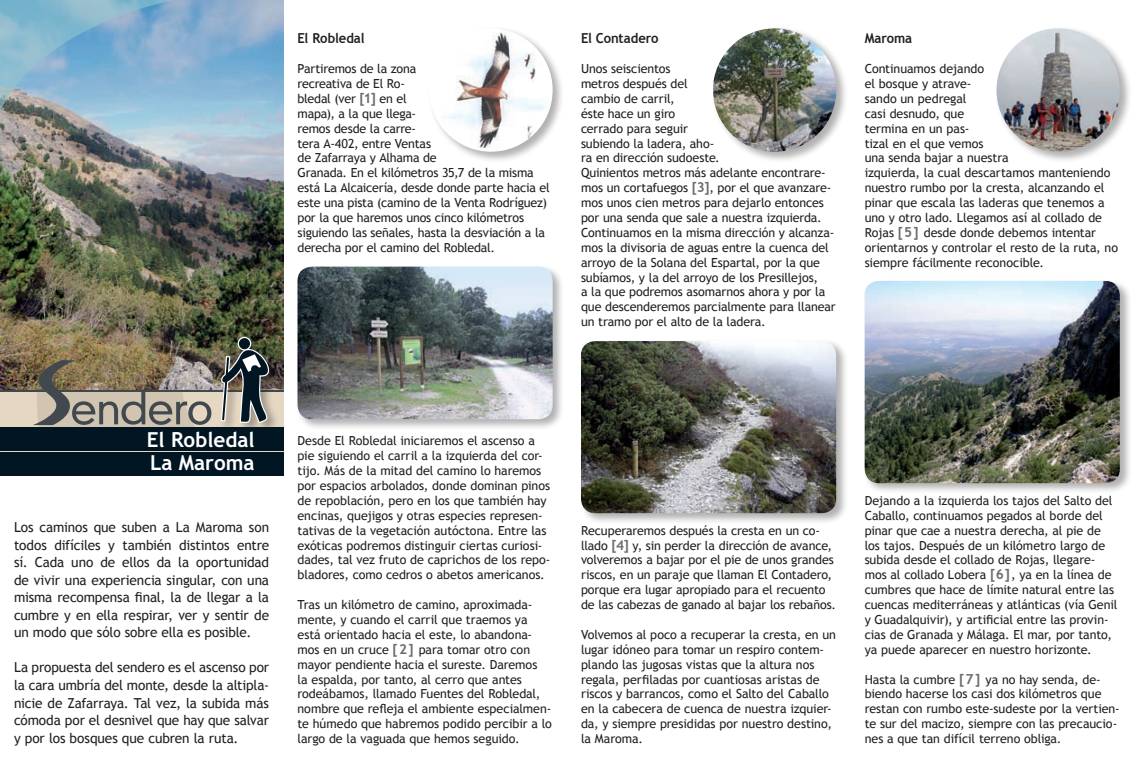
<style>
.page{position:relative;width:1134px;height:780px;background:#fff}
.page>*{position:absolute;margin:0;border:0;box-sizing:border-box;transform-origin:0 0}
.t1{font:700 20.75px/23px "Trebuchet MS";color:#fff}
.t2{font:13.75px/17.5px "Trebuchet MS";letter-spacing:-.01em;color:#231f20;text-align:justify}
.t3{font:700 13.75px "Trebuchet MS";letter-spacing:-.005em;color:#231f20;scale:.95 1}
.t4{font:12.5px/14.9px "Trebuchet MS";letter-spacing:-.01em;color:#231f20}
.s1{font-weight:700;font-size:13.75px;color:#6c6d70}
</style>
<div class="page">
<img style="left:0;top:0;width:283px;height:390px">
<svg style="left:0;top:0;width:275px;height:152px;background:#8fb2c9"></svg>
<div style="left:428px;top:26px;width:142px;height:142px;background:#231f20;opacity:.35"></div>
<img style="left:429px;top:28px;width:124px;height:124px;border-radius:62px">
<div style="left:995px;top:26px;width:139px;height:142px;background:#231f20;opacity:.35"></div>
<img style="left:996px;top:28px;width:124px;height:124px;border-radius:62px">
<div style="left:711px;top:26px;width:143px;height:142px;background:#231f20;opacity:.35"></div>
<img style="left:713px;top:28px;width:123px;height:124px;border-radius:60px">
<div style="left:0;top:392px;width:283px;height:83px;background:#e5d7c2"></div>
<svg style="left:33px;top:360px;width:178px;height:67px;background:#988e7e"></svg>
<div style="left:0;top:427px;width:283px;height:24px;background:#011622"></div>
<div style="left:0;top:452px;width:283px;height:24px;background:#011622"></div>
<hr style="left:0;top:390px;width:283px;height:2px;background:#41494e">
<div style="left:219px;top:334px;width:67px;height:106px;background:#231f20;opacity:.35"></div>
<svg style="left:221px;top:337px;width:48px;height:86px;background:#656a65"></svg>
<div style="left:296px;top:264px;width:274px;height:172px;background:#231f20;opacity:.35"></div>
<img style="left:297px;top:266px;width:256px;height:153px">
<div style="left:579px;top:339px;width:275px;height:190px;background:#231f20;opacity:.35"></div>
<img style="left:581px;top:341px;width:255px;height:172px">
<div style="left:863px;top:278px;width:271px;height:222px;background:#231f20;opacity:.35"></div>
<img style="left:865px;top:281px;width:255px;height:202px">
<p class="t3" style="left:297px;top:30px;width:72px">El Robledal</p>
<p class="t4" style="left:297px;top:61px;width:254px">Partiremos de la zona<br>recreativa de El Ro-<br>bledal (ver <span class="s1">[1]</span> en el<br>mapa), a la que llega-<br>remos desde la carre-<br>tera A-402, entre Ventas<br>de Zafarraya y Alhama de<br>Granada. En el kilómetros 35,7 de la misma está La Alcaicería, desde donde parte hacia el este una pista (camino de la Venta Rodríguez) por la que haremos unos cinco kilómetros siguiendo las señales, hasta la desviación a la derecha por el camino del Robledal.</p>
<p class="t3" style="left:581px;top:30px;width:83px">El Contadero</p>
<p class="t4" style="left:581px;top:61px;width:256px">Unos seiscientos<br>metros después del<br>cambio de carril,<br>éste hace un giro<br>cerrado para seguir<br>subiendo la ladera, aho-<br>ra en dirección sudoeste.<br>Quinientos metros más adelante encontrare&shy;mos un cortafuegos <span class="s1">[3]</span>, por el que avanzare&shy;mos unos cien metros para dejarlo entonces por una senda que sale a nuestra izquierda.<br>Continuamos en la misma dirección y alcanza&shy;mos la divisoria de aguas entre la cuenca del arroyo de la Solana del Espartal, por la que subíamos, y la del arroyo de los Presillejos,<br>a la que podremos asomarnos ahora y por la que descenderemos parcialmente para llanear un tramo por el alto de la ladera.</p>
<p class="t3" style="left:865px;top:30px;width:52px">Maroma</p>
<p class="t4" style="left:865px;top:61px;width:255px">Continuamos dejando<br>el bosque y atrave-<br>sando un pedregal<br>casi desnudo, que<br>termina en un pas-<br>tizal en el que vemos<br>una senda bajar a nuestra<br>izquierda, la cual descartamos manteniendo nuestro rumbo por la cresta, alcanzando el pinar que escala las laderas que tenemos a uno y otro lado. Llegamos así al collado de<br>Rojas <span class="s1">[5]</span> desde donde debemos intentar orientarnos y controlar el resto de la ruta, no siempre fácilmente reconocible.</p>
<h1 class="t1" style="left:147px;top:430px;width:109px">El Robledal<br>La Maroma</h1>
<p class="t4" style="left:297px;top:433px;width:254px">Desde El Robledal iniciaremos el ascenso a pie siguiendo el carril a la izquierda del cor&shy;tijo. Más de la mitad del camino lo haremos por espacios arbolados, donde dominan pinos de repoblación, pero en los que también hay encinas, quejigos y otras especies represen&shy;tativas de la vegetación autóctona. Entre las exóticas podremos distinguir ciertas curiosi&shy;dades, tal vez fruto de caprichos de los repo&shy;bladores, como cedros o abetos americanos.</p>
<p class="t4" style="left:297px;top:597px;width:256px">Tras un kilómetro de camino, aproximada&shy;mente, y cuando el carril que traemos ya está orientado hacia el este, lo abandona&shy;mos en un cruce <span class="s1">[2]</span> para tomar otro con mayor pendiente hacia el sureste. Daremos<br>la espalda, por tanto, al cerro que antes rodeábamos, llamado Fuentes del Robledal, nombre que refleja el ambiente especialmen&shy;te húmedo que habremos podido percibir a lo largo de la vaguada que hemos seguido.</p>
<p class="t2" style="left:14px;top:519px;width:257px">Los caminos que suben a La Maroma son todos difíciles y también distintos entre sí. Cada uno de ellos da la oportunidad de vivir una experiencia singular, con una misma recompensa final, la de llegar a la cumbre y en ella respirar, ver y sentir de un modo que sólo sobre ella es posible.</p>
<p class="t2" style="left:14px;top:659px;width:257px">La propuesta del sendero es el ascenso por la cara umbría del monte, desde la altipla&shy;nicie de Zafarraya. Tal vez, la subida más cómoda por el desnivel que hay que salvar y por los bosques que cubren la ruta.</p>
<p class="t4" style="left:581px;top:523px;width:257px">Recuperaremos después la cresta en un co&shy;llado <span class="s1">[4]</span> y, sin perder la dirección de avance, volveremos a bajar por el pie de unos grandes riscos, en un paraje que llaman El Contadero, porque era lugar apropiado para el recuento de las cabezas de ganado al bajar los rebaños.</p>
<p class="t4" style="left:581px;top:627px;width:257px">Volvemos al poco a recuperar la cresta, en un lugar idóneo para tomar un respiro contem&shy;plando las jugosas vistas que la altura nos regala, perfiladas por cuantiosas aristas de riscos y barrancos, como el Salto del Caballo en la cabecera de cuenca de nuestra izquier&shy;da, y siempre presididas por nuestro destino, la Maroma.</p>
<p class="t4" style="left:865px;top:493px;width:254px">Dejando a la izquierda los tajos del Salto del Caballo, continuamos pegados al borde del pinar que cae a nuestra derecha, al pie de los tajos. Después de un kilómetro largo de subida desde el collado de Rojas, llegare&shy;mos al collado Lobera <span class="s1">[6]</span>, ya en la línea de cumbres que hace de límite natural entre las cuencas mediterráneas y atlánticas (vía Genil y Guadalquivir), y artificial entre las provin&shy;cias de Granada y Málaga. El mar, por tanto, ya puede aparecer en nuestro horizonte.</p>
<p class="t4" style="left:865px;top:671px;width:257px">Hasta la cumbre <span class="s1">[7]</span> ya no hay senda, de&shy;biendo hacerse los casi dos kilómetros que restan con rumbo este-sudeste por la vertien&shy;te sur del macizo, siempre con las precaucio&shy;nes a que tan difícil terreno obliga.</p>
</div>
